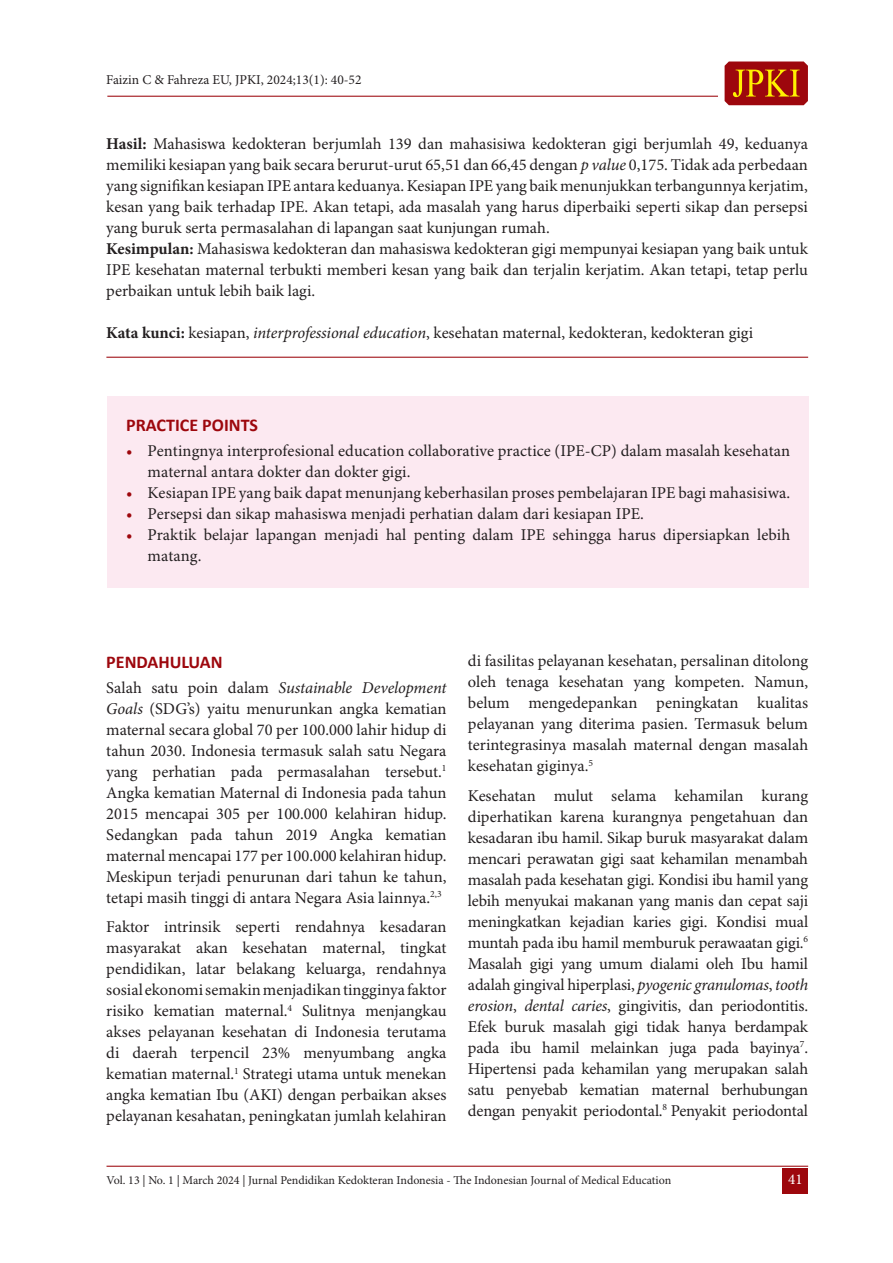
<style>
.page{position:relative;width:893px;height:1263px;background:#fff}
.page>*{position:absolute;margin:0;border:0;box-sizing:border-box;transform-origin:0 0}
.Sub_1{font:700 18px "Calibri";color:#9d070d}
.Text-1{font:16.5px/21px "Minion Pro";letter-spacing:-.005em;color:#231f20;text-align:justify}
.Abstrak-2{font:16.5px/21px "Minion Pro";color:#231f20;text-align:justify}
.Indent-1{font:16.5px/21px "Minion Pro";letter-spacing:.005em;color:#231f20}
.t1{font:15px "Minion Pro";color:#fff}
.t2{font:13.5px "Minion Pro";color:#231f20}
.t3{font:12px "Minion Pro";color:#231f20}
.s1{font-weight:700}
.s2{font-style:italic}
.s3{color:#9d070d}
</style>
<div class="page">
<hr style="left:107px;top:1166px;width:701px;height:1px;background:#9d070d">
<div style="left:783px;top:1168px;width:25px;height:25px;background:#9d070d"></div>
<hr style="left:107px;top:96px;width:611px;height:1px;background:#9d070d">
<svg style="left:725px;top:62px;width:83px;height:43px;background:#ad2e0c"></svg>
<div style="left:107px;top:396px;width:702px;height:192px;background:#fce9f1"></div>
<hr style="left:106px;top:357px;width:702px;height:1px;background:#9d070d">
<p class="t2" style="left:106px;top:72px;width:257px">Faizin C &amp; Fahreza EU, JPKI, 2024;13(1): 40-52</p>
<p class="Abstrak-2" style="left:106px;top:134px;width:703px"><span class="s1">Hasil:</span> Mahasiswa kedokteran berjumlah 139 dan mahasisiwa kedokteran gigi berjumlah 49, keduanya memiliki kesiapan yang baik secara berurut-urut 65,51 dan 66,45 dengan <span class="s2">p value</span> 0,175. Tidak ada perbedaan yang signifikan kesiapan IPE antara keduanya. Kesiapan IPE yang baik menunjukkan terbangunnya kerjatim, kesan yang baik terhadap IPE. Akan tetapi, ada masalah yang harus diperbaiki seperti sikap dan persepsi yang buruk serta permasalahan di lapangan saat kunjungan rumah.</p>
<p class="Abstrak-2" style="left:106px;top:239px;width:703px"><span class="s1">Kesimpulan:</span> Mahasiswa kedokteran dan mahasiswa kedokteran gigi mempunyai kesiapan yang baik untuk IPE kesehatan maternal terbukti memberi kesan yang baik dan terjalin kerjatim. Akan tetapi, tetap perlu perbaikan untuk lebih baik lagi.</p>
<p class="Abstrak-2" style="left:106px;top:323px;width:648px"><span class="s1">Kata kunci:</span> kesiapan, <span class="s2">interprofessional education</span>, kesehatan maternal, kedokteran, kedokteran gigi</p>
<p class="Sub_1" style="left:126px;top:412px;width:133px">PRACTICE POINTS</p>
<p class="Indent-1" style="left:147px;top:441px;width:644px;text-indent:-21px"><span class="s3">•</span> Pentingnya interprofesional education collaborative practice (IPE-CP) dalam masalah kesehatan maternal antara dokter dan dokter gigi.</p>
<p class="Indent-1" style="left:126px;top:483px;width:665px"><span class="s3">•</span> Kesiapan IPE yang baik dapat menunjang keberhasilan proses pembelajaran IPE bagi mahasisiwa.</p>
<p class="Indent-1" style="left:126px;top:504px;width:519px"><span class="s3">•</span> Persepsi dan sikap mahasiswa menjadi perhatian dalam dari kesiapan IPE.</p>
<p class="Indent-1" style="left:147px;top:525px;width:644px;text-indent:-21px"><span class="s3">•</span> Praktik belajar lapangan menjadi hal penting dalam IPE sehingga harus dipersiapkan lebih matang.</p>
<p class="Sub_1" style="left:106px;top:649px;width:118px">PENDAHULUAN</p>
<p class="Text-1" style="left:106px;top:678px;width:342px">Salah satu poin dalam <span class="s2">Sustainable Development Goals</span> (SDG’s) yaitu menurunkan angka kematian maternal secara global 70 per 100.000 lahir hidup di tahun 2030. Indonesia termasuk salah satu Negara yang perhatian pada permasalahan tersebut.<sup>1<br></sup>Angka kematian Maternal di Indonesia pada tahun 2015 mencapai 305 per 100.000 kelahiran hidup.<br>Sedangkan pada tahun 2019 Angka kematian maternal mencapai 177 per 100.000 kelahiran hidup.<br>Meskipun terjadi penurunan dari tahun ke tahun, tetapi masih tinggi di antara Negara Asia lainnya.<sup>2,3</sup></p>
<p class="Text-1" style="left:106px;top:917px;width:342px">Faktor intrinsik seperti rendahnya kesadaran masyarakat akan kesehatan maternal, tingkat pendidikan, latar belakang keluarga, rendahnya sosial ekonomi semakin menjadikan tingginya faktor risiko kematian maternal.<sup>4</sup> Sulitnya menjangkau akses pelayanan kesehatan di Indonesia terutama di daerah terpencil 23% menyumbang angka kematian maternal.<sup>1</sup> Strategi utama untuk menekan angka kematian Ibu (AKI) dengan perbaikan akses pelayanan kesahatan, peningkatan jumlah kelahiran</p>
<p class="Text-1" style="left:468px;top:651px;width:342px">di fasilitas pelayanan kesehatan, persalinan ditolong oleh tenaga kesehatan yang kompeten. Namun, belum mengedepankan peningkatan kualitas pelayanan yang diterima pasien. Termasuk belum terintegrasinya masalah maternal dengan masalah kesehatan giginya.<sup>5</sup></p>
<p class="Text-1" style="left:468px;top:785px;width:342px">Kesehatan mulut selama kehamilan kurang diperhatikan karena kurangnya pengetahuan dan kesadaran ibu hamil. Sikap buruk masyarakat dalam mencari perawatan gigi saat kehamilan menambah masalah pada kesehatan gigi. Kondisi ibu hamil yang lebih menyukai makanan yang manis dan cepat saji meningkatkan kejadian karies gigi. Kondisi mual muntah pada ibu hamil memburuk perawaatan gigi.<sup>6<br></sup>Masalah gigi yang umum dialami oleh Ibu hamil adalah gingival hiperplasi, <span class="s2">pyogenic granulomas</span>, <span class="s2">tooth erosion</span>, <span class="s2">dental caries</span>, gingivitis, dan periodontitis.<br>Efek buruk masalah gigi tidak hanya berdampak pada ibu hamil melainkan juga pada bayinya<sup>7</sup>.<br>Hipertensi pada kehamilan yang merupakan salah satu penyebab kematian maternal berhubungan dengan penyakit periodontal.<sup>8</sup> Penyakit periodontal</p>
<p class="t3" style="left:107px;top:1172px;width:566px">Vol. 13 | No. 1 | March 2024 | Jurnal Pendidikan Kedokteran Indonesia - The Indonesian Journal of Medical Education</p>
<p class="t1" style="left:788px;top:1170px;width:16px">41</p>
</div>
